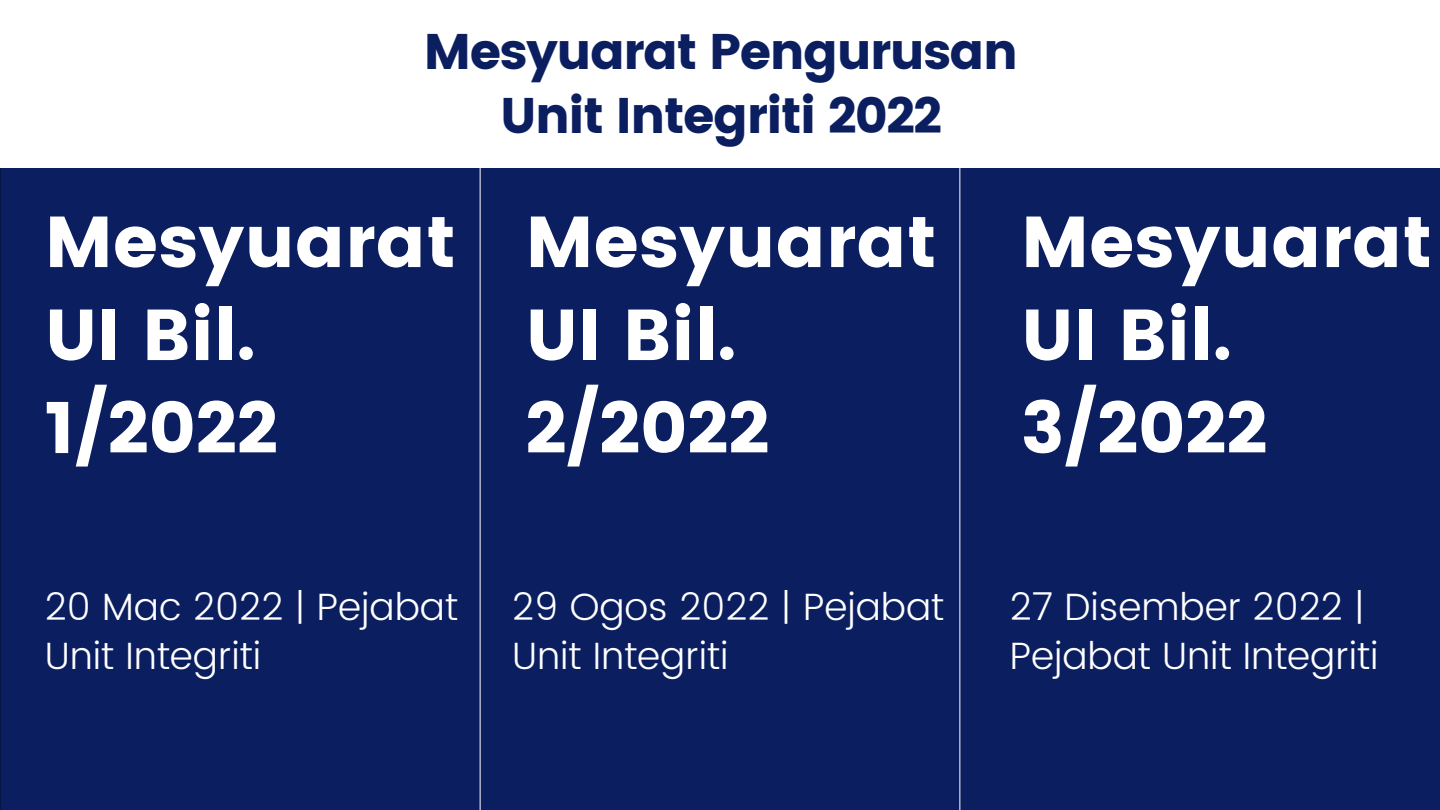
<style>
.page{position:relative;width:1440px;height:810px;background:#0b1e60}
.page>*{position:absolute;margin:0;border:0;box-sizing:border-box;transform-origin:0 0}
.t1{font:72px/93px "Poppins";color:#fff}
.t2{font:50px/64.5px "Poppins";letter-spacing:-.03em;color:#0b1e60;text-align:center}
.t3{font:300 38px/48.8px "Poppins";color:#fff}
</style>
<div class="page">
<hr style="left:480px;top:0;width:1px;height:810px;background:#fff">
<hr style="left:959px;top:0;width:1px;height:810px;background:#fff">
<hr style="left:0;top:0;width:1px;height:810px;background:#000">
<div style="left:0;top:0;width:1440px;height:167px;background:#fff"></div>
<h2 class="t2" style="left:424px;top:19px;width:596px">Mesyuarat Pengurusan<br>Unit Integriti 2022</h2>
<h1 class="t1" style="left:45px;top:196px;width:412px">Mesyuarat<br>UI Bil.<br>1/2022</h1>
<p class="t3" style="left:45px;top:582px;width:415px">20 Mac 2022 | Pejabat<br>Unit Integriti</p>
<h1 class="t1" style="left:525px;top:196px;width:412px">Mesyuarat<br>UI Bil.<br>2/2022</h1>
<h1 class="t1" style="left:1021px;top:196px;width:412px">Mesyuarat<br>UI Bil.<br>3/2022</h1>
<p class="t3" style="left:512px;top:582px;width:433px">29 Ogos 2022 | Pejabat<br>Unit Integriti</p>
<p class="t3" style="left:1010px;top:582px;width:370px">27 Disember 2022 |<br>Pejabat Unit Integriti</p>
</div>
